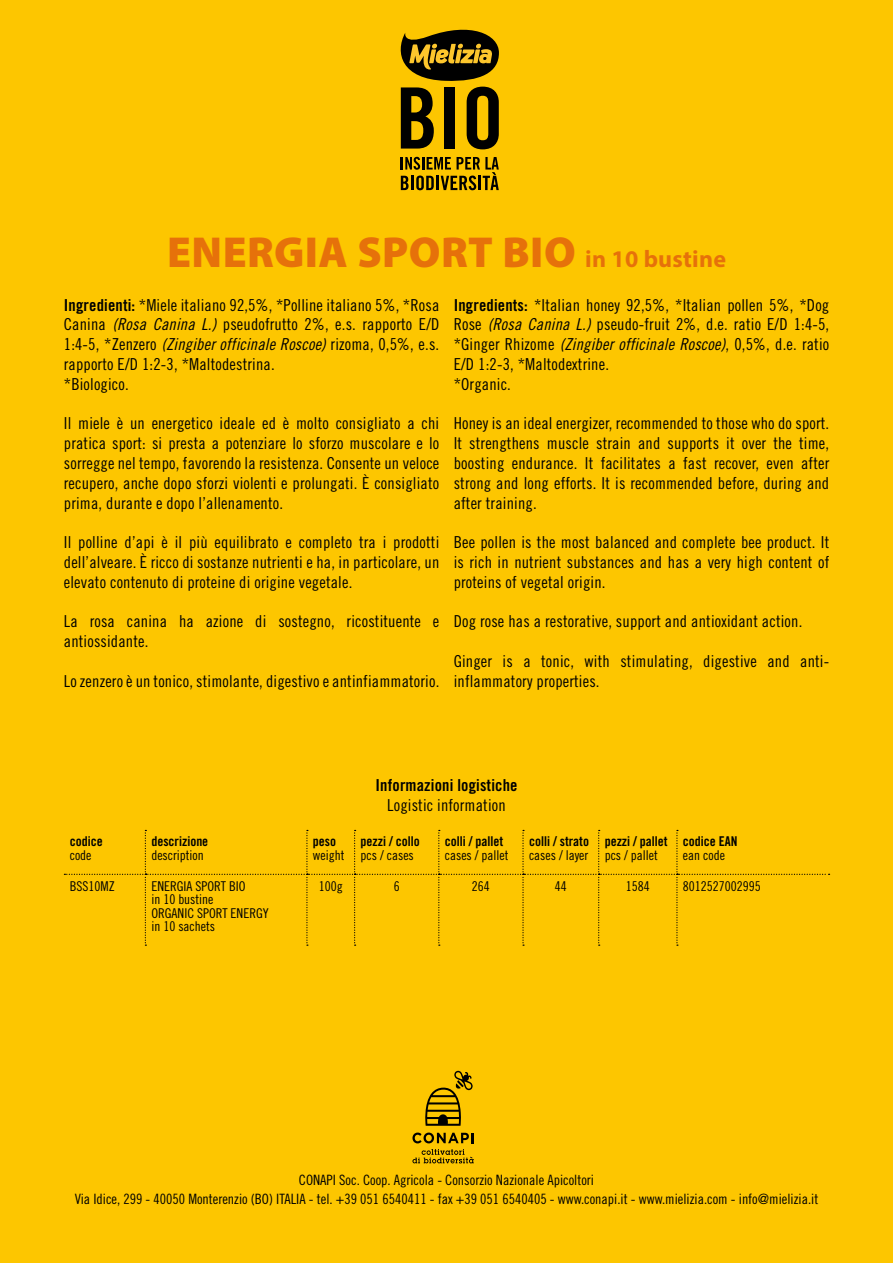
<style>
.page{position:relative;width:893px;height:1263px;background:#fdc600}
.page>*{position:absolute;margin:0;border:0;box-sizing:border-box;transform-origin:0 0}
.t1{font:900 43.5px "Myriad Pro";letter-spacing:.01em;color:#e6710a}
.t2{font:16.5px/19.8px "Trade Gothic Cond Eighteen";letter-spacing:.01em;color:#000}
.t3{font:16.5px "Trade Gothic Bold Cond Twenty";letter-spacing:.01em;color:#000}
.t4{font:14.25px/19.2px "Trade Gothic Cond Eighteen";color:#000;text-align:center}
.t5{font:13.5px/13.5px "Trade Gothic Cond Eighteen";color:#000}
.t6{font:13.5px "Trade Gothic Bold Cond Twenty";color:#000}
.s1{font-weight:700;font-size:24px}
.s2{font-family:"Trade Gothic Bold Cond Twenty"}
.s3{font-family:"Trade Gothic Cond Eighteen Obl"}
</style>
<div class="page">
<svg style="left:412px;top:1149px;width:62px;height:14px"></svg>
<svg style="left:412px;top:1132px;width:62px;height:11px"></svg>
<svg style="left:425px;top:1071px;width:48px;height:55px"></svg>
<svg style="left:400px;top:29px;width:99px;height:120px"></svg>
<svg style="left:401px;top:157px;width:98px;height:33px"></svg>
<svg style="left:64px;top:830px;width:766px;height:116px"></svg>
<h1 class="t1" style="left:167px;top:223px;width:560px">ENERGIA SPORT BIO <span class="s1">in 10 bustine</span></h1>
<p class="t2" style="left:64px;top:295px;width:377px"><span class="s2">Ingredienti:</span> *Miele italiano 92,5%, *Polline italiano 5%, *Rosa Canina <span class="s3">(Rosa Canina L.)</span> pseudofrutto 2%, e.s. rapporto E/D 1:4-5, *Zenzero <span class="s3">(Zingiber officinale Roscoe)</span> rizoma, 0,5%, e.s. rapporto E/D 1:2-3, *Maltodestrina.<br>*Biologico.</p>
<p class="t2" style="left:64px;top:413px;width:377px;text-align:justify">Il miele è un energetico ideale ed è molto consigliato a chi pratica sport: si presta a potenziare lo sforzo muscolare e lo sorregge nel tempo, favorendo la resistenza. Consente un veloce recupero, anche dopo sforzi violenti e prolungati. È consigliato prima, durante e dopo l’allenamento.</p>
<p class="t2" style="left:64px;top:532px;width:377px;text-align:justify">Il polline d’api è il più equilibrato e completo tra i prodotti dell’alveare. È ricco di sostanze nutrienti e ha, in particolare, un elevato contenuto di proteine di origine vegetale.</p>
<p class="t2" style="left:64px;top:611px;width:377px">La rosa canina ha azione di sostegno, ricostituente e antiossidante.</p>
<p class="t2" style="left:64px;top:671px;width:377px">Lo zenzero è un tonico, stimolante, digestivo e antinfiammatorio.</p>
<p class="t2" style="left:454px;top:295px;width:377px"><span class="s2">Ingredients:</span> *Italian honey 92,5%, *Italian pollen 5%, *Dog Rose <span class="s3">(Rosa Canina L.)</span> pseudo-fruit 2%, d.e. ratio E/D 1:4-5, *Ginger Rhizome <span class="s3">(Zingiber officinale Roscoe)</span>, 0,5%, d.e. ratio E/D 1:2-3, *Maltodextrine.<br>*Organic.</p>
<p class="t2" style="left:454px;top:413px;width:377px;text-align:justify">Honey is an ideal energizer, recommended to those who do sport.<br>It strengthens muscle strain and supports it over the time, boosting endurance. It facilitates a fast recover, even after strong and long efforts. It is recommended before, during and after training.</p>
<p class="t2" style="left:454px;top:532px;width:377px;text-align:justify">Bee pollen is the most balanced and complete bee product. It is rich in nutrient substances and has a very high content of proteins of vegetal origin.</p>
<p class="t2" style="left:454px;top:611px;width:350px">Dog rose has a restorative, support and antioxidant action.</p>
<p class="t2" style="left:454px;top:651px;width:377px">Ginger is a tonic, with stimulating, digestive and anti&shy;inflammatory properties.</p>
<p class="t6" style="left:70px;top:833px;width:34px">codice</p>
<p class="t5" style="left:70px;top:848px;width:23px">code</p>
<p class="t6" style="left:151px;top:833px;width:58px">descrizione</p>
<p class="t5" style="left:151px;top:848px;width:54px">description</p>
<p class="t6" style="left:313px;top:833px;width:25px">peso</p>
<p class="t5" style="left:313px;top:848px;width:33px">weight</p>
<p class="t3" style="left:375px;top:775px;width:143px">Informazioni logistiche</p>
<p class="t2" style="left:387px;top:795px;width:120px">Logistic information</p>
<p class="t6" style="left:361px;top:833px;width:61px">pezzi / collo</p>
<p class="t5" style="left:361px;top:848px;width:55px">pcs / cases</p>
<p class="t6" style="left:445px;top:833px;width:60px">colli / pallet</p>
<p class="t5" style="left:445px;top:848px;width:65px">cases / pallet</p>
<p class="t6" style="left:529px;top:833px;width:61px">colli / strato</p>
<p class="t5" style="left:529px;top:848px;width:61px">cases / layer</p>
<p class="t6" style="left:605px;top:833px;width:64px">pezzi / pallet</p>
<p class="t5" style="left:605px;top:848px;width:55px">pcs / pallet</p>
<p class="t6" style="left:683px;top:833px;width:56px">codice EAN</p>
<p class="t5" style="left:683px;top:848px;width:43px">ean code</p>
<p class="t5" style="left:70px;top:879px;width:46px">BSS10MZ</p>
<p class="t5" style="left:151px;top:879px;width:119px">ENERGIA SPORT BIO<br>in 10 bustine<br>ORGANIC SPORT ENERGY in 10 sachets</p>
<p class="t5" style="left:319px;top:879px;width:25px">100g</p>
<p class="t5" style="left:394px;top:879px;width:7px">6</p>
<p class="t5" style="left:472px;top:879px;width:19px">264</p>
<p class="t5" style="left:555px;top:879px;width:13px">44</p>
<p class="t5" style="left:626px;top:879px;width:25px">1584</p>
<p class="t5" style="left:683px;top:879px;width:79px">8012527002995</p>
<p class="t4" style="left:75px;top:1170px;width:745px">CONAPI Soc. Coop. Agricola - Consorzio Nazionale Apicoltori<br>Via Idice, 299 - 40050 Monterenzio (BO) ITALIA - tel. +39 051 6540411 - fax +39 051 6540405 - www.conapi.it - www.mielizia.com - info@mielizia.it</p>
</div>
